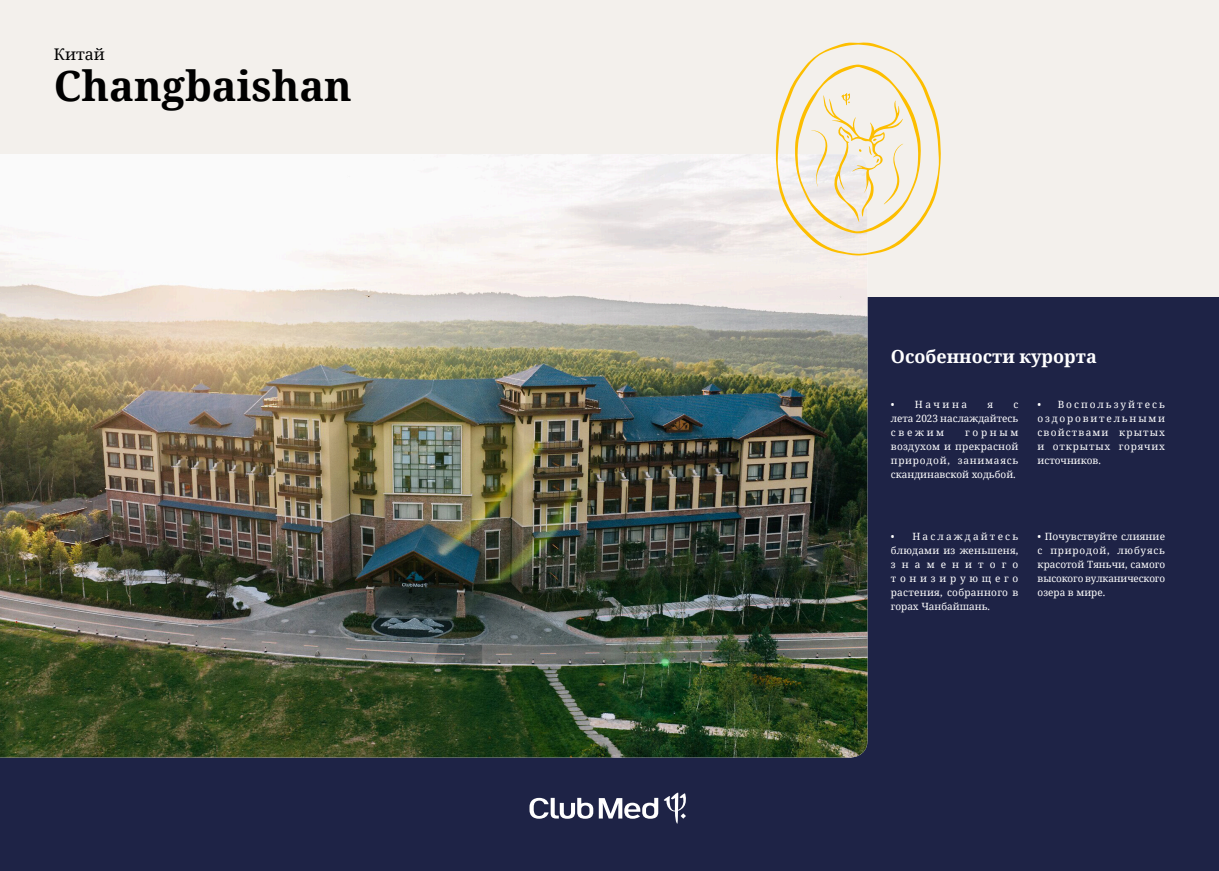
<style>
.page{position:relative;width:1219px;height:871px;background:#fff}
.page>*{position:absolute;margin:0;border:0;box-sizing:border-box;transform-origin:0 0}
.t1{font:700 41.5px "Noto Serif";color:#000}
.t2{font:700 18px "Noto Serif";color:#fff}
.t3{font:16px "Noto Serif";color:#000}
.t4{font:10px/14px "Noto Serif";color:#fff;text-align:justify}
</style>
<div class="page">
<div style="left:0;top:0;width:1219px;height:870px;background:#f3f0ec"></div>
<div style="left:0;top:298px;width:1219px;height:572px;background:#1e2346"></div>
<img style="left:0;top:154px;width:867px;height:603px">
<svg style="left:776px;top:43px;width:165px;height:212px"></svg>
<svg style="left:529px;top:792px;width:157px;height:31px"></svg>
<h3 class="t3" style="left:54px;top:43px;width:52px">Китай</h3>
<h1 class="t1" style="left:54px;top:56px;width:300px">Changbaishan</h1>
<h2 class="t2" style="left:891px;top:343px;width:207px">Особенности курорта</h2>
<p class="t4" style="left:891px;top:396px;width:78px">• Начина</p>
<p class="t4" style="left:987px;top:396px;width:7px">я</p>
<p class="t4" style="left:891px;top:396px;width:129px;text-indent:123px">с лета 2023 наслаждайтесь свежим</p>
<p class="t4" style="left:891px;top:424px;width:129px;text-indent:74px">горным воздухом и прекрасной природой, занимаясь скандинавской ходьбой.</p>
<p class="t4" style="left:1037px;top:396px;width:129px">• Воспользуйтесь оздоровительными свойствами крытых и открытых горячих источников.</p>
<p class="t4" style="left:891px;top:529px;width:129px">• Наслаждайтесь блюдами из женьшеня, знаменитого тонизирующего растения, собранного в горах Чанбайшань.</p>
<p class="t4" style="left:1037px;top:529px;width:129px">• Почувствуйте слияние с природой, любуясь красотой Тяньчи, самого высокого вулканического озера в мире.</p>
</div>
